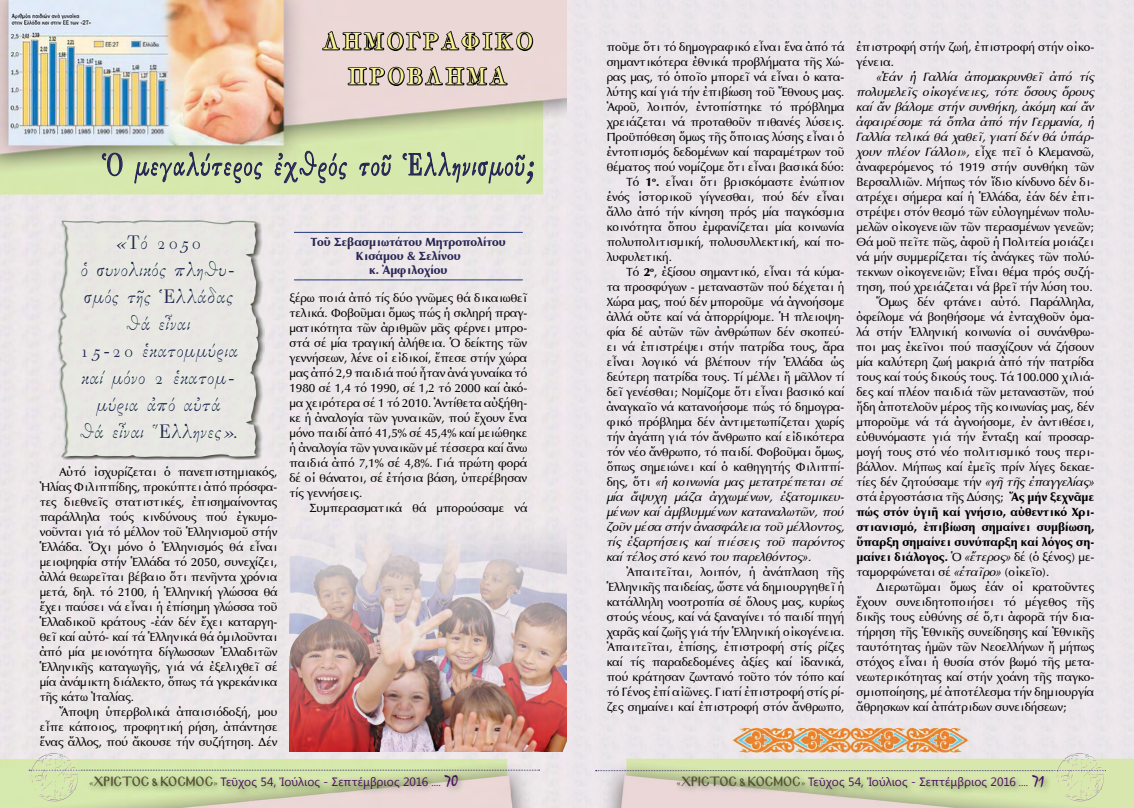
<style>
.page{position:relative;width:1134px;height:808px;background:#fff}
.page>*{position:absolute;margin:0;border:0;box-sizing:border-box;transform-origin:0 0}
.t1{font:28.6px "GFS Gazis";letter-spacing:.08em;color:#292656;scale:.77 1}
.t2{font:22.4px/35px "SK Tiffany Pol Uni W Bold";letter-spacing:.17em;color:#f6f196;text-align:center;scale:.86 1}
.t3{font:18px/27px "GFS Gazis";letter-spacing:.04em;color:#292656;text-align:center}
.t4{font:12px/15px "SK Optima Pol Uni W";color:#000;text-align:justify}
.t5{font:12px/15px "SK Optima Pol Uni W Italic";color:#000;text-align:justify}
.t6{font:12px/15px "SK Optima Pol Uni W Bold";color:#000;text-align:justify}
.t7{font:12px "Segoe UI";letter-spacing:.005em;color:#4d0c62}
.t8{font:12px/14.4px "SK Optima Pol Uni W Bold";color:#292656;text-align:center}
.s1{font-family:"SK Optima Pol Uni W Bold"}
.s2{font-family:"SK Optima Pol Uni W"}
.s3{font-family:"SK Optima Pol Uni W Italic"}
.s4{font-family:"Minion Pro";font-size:10px;color:#585134}
.s5{font-family:"Mg Byzantine UC Pol Normal";font-size:11.7px;color:#585134}
.s6{font-family:"Minion Pro";font-size:10px}
.s7{font-family:"Mistral";font-size:16px}
</style>
<div class="page">
<img style="left:0;top:0;width:1134px;height:808px">
<svg style="left:321px;top:21px;width:213px;height:31px;background:#a89a99"></svg>
<svg style="left:346px;top:58px;width:163px;height:29px;background:#a29594"></svg>
<svg style="left:102px;top:153px;width:21px;height:53px"></svg>
<svg style="left:134px;top:152px;width:128px;height:41px;background:#bbca9e"></svg>
<svg style="left:275px;top:151px;width:72px;height:32px;background:#b1c09a"></svg>
<svg style="left:359px;top:155px;width:32px;height:21px"></svg>
<svg style="left:403px;top:152px;width:131px;height:41px;background:#bccca0"></svg>
<img style="left:289px;top:527px;width:278px;height:224px">
<hr style="left:294px;top:279px;width:229px;height:1px;background:#1f3678">
<hr style="left:294px;top:232px;width:229px;height:1px;background:#1f3678">
<img style="left:733px;top:725px;width:235px;height:31px">
<img style="left:52px;top:218px;width:213px;height:241px">
<h2 class="t2" style="left:323px;top:25px;width:245px">ΔΗΜΟΓΡΑΦΙΚΟ<br>ΠΡΟΒΛΗΜΑ</h2>
<h1 class="t1" style="left:102px;top:147px;width:561px">Ὁ μεγαλύτερος ἐχθρός τοῦ Ἑλληνισμοῦ;</h1>
<h3 class="t3" style="left:79px;top:230px;width:160px">«Τό 2050<br>ὁ συνολικός πληθυ&shy;σμός τῆς Ἑλλάδας θά εἶναι<br>15-20 ἑκατομμύρια καί μόνο 2 ἑκατομ&shy;μύρια ἀπό αὐτά<br>θά εἶναι Ἕλληνες».</h3>
<p class="t4" style="left:40px;top:464px;width:239px;text-indent:20px">Αὐτό ἰσχυρίζεται ὁ πανεπιστημιακός, Ἠλίας Φιλιππίδης, προκύπτει ἀπό πρόσφα&shy;τες διεθνεῖς στατιστικές, ἐπισημαίνοντας παράλληλα τούς κινδύνους πού ἐγκυμο&shy;νοῦνται γιά τό μέλλον τοῦ Ἑλληνισμοῦ στήν Ἑλλάδα. Ὄχι μόνο ὁ Ἑλληνισμός θά εἶναι μειοψηφία στήν Ἑλλάδα τό 2050, συνεχίζει, ἀλλά θεωρεῖται βέβαιο ὅτι πενῆντα χρόνια μετά, δηλ. τό 2100, ἡ Ἑλληνική γλώσσα θά ἔχει παύσει νά εἶναι ἡ ἐπίσημη γλώσσα τοῦ Ἑλλαδικοῦ κράτους -ἐάν δέν ἔχει καταργη&shy;θεῖ καί αὐτό- καί τά Ἑλληνικά θά ὁμιλοῦνται ἀπό μία μειονότητα δίγλωσσων Ἑλλαδιτῶν Ἑλληνικῆς καταγωγῆς, γιά νά ἐξελιχθεῖ σέ μία ἀνάμικτη διάλεκτο, ὅπως τά γκρεκάνικα τῆς κάτω Ἰταλίας.</p>
<p class="t4" style="left:40px;top:704px;width:239px;text-indent:20px">Ἄποψη ὑπερβολικά ἀπαισιόδοξή, μου εἶπε κάποιος, προφητική ρήση, ἀπάντησε ἕνας ἄλλος, πού ἄκουσε τήν συζήτηση. Δέν</p>
<p class="t8" style="left:311px;top:234px;width:197px">Τοῦ Σεβασμιωτάτου Μητροπολίτου<br>Κισάμου &amp; Σελίνου<br>κ. Ἀμφιλοχίου</p>
<p class="t4" style="left:289px;top:291px;width:239px">ξέρω ποιά ἀπό τίς δύο γνῶμες θά δικαιωθεῖ τελικά. Φοβοῦμαι ὅμως πώς ἡ σκληρή πραγ&shy;ματικότητα τῶν ἀριθμῶν μᾶς φέρνει μπρο&shy;στά σέ μία τραγική ἀλήθεια. Ὁ δείκτης τῶν γεννήσεων, λένε οἱ εἰδικοί, ἔπεσε στήν χώρα μας ἀπό 2,9 παιδιά πού ἦταν ἀνά γυναίκα τό 1980 σέ 1,4 τό 1990, σέ 1,2 τό 2000 καί ἀκό&shy;μα χειρότερα σέ 1 τό 2010. Ἀντίθετα αὐξήθη&shy;κε ἡ ἀναλογία τῶν γυναικῶν, πού ἔχουν ἕνα μόνο παιδί ἀπό 41,5% σέ 45,4% καί μειώθηκε ἡ ἀναλογία τῶν γυναικῶν μέ τέσσερα καί ἄνω παιδιά ἀπό 7,1% σέ 4,8%. Γιά πρώτη φορά δέ οἱ θάνατοι, σέ ἐτήσια βάση, ὑπερέβησαν τίς γεννήσεις.</p>
<p class="t4" style="left:309px;top:501px;width:219px">Συμπερασματικά θά μπορούσαμε νά</p>
<p class="t4" style="left:607px;top:39px;width:239px">ποῦμε ὅτι τό δημογραφικό εἶναι ἕνα ἀπό τά</p>
<p class="t4" style="left:607px;top:54px;width:239px">σημαντικότερα ἐθνικά προβλήματα τῆς Χώ-</p>
<p class="t4" style="left:607px;top:69px;width:239px">ρας μας, τό ὁποῖο μπορεῖ νά εἶναι ὁ κατα-</p>
<p class="t4" style="left:607px;top:84px;width:239px">λύτης καί γιά τήν ἐπιβίωση τοῦ Ἔθνους μας.</p>
<p class="t4" style="left:607px;top:99px;width:239px">Ἀφοῦ, λοιπόν, ἐντοπίστηκε τό πρόβλημα</p>
<p class="t4" style="left:607px;top:114px;width:239px">χρειάζεται νά προταθοῦν πιθανές λύσεις.</p>
<p class="t4" style="left:607px;top:129px;width:239px">Προϋπόθεση ὅμως τῆς ὅποιας λύσης εἶναι ὁ</p>
<p class="t4" style="left:607px;top:144px;width:239px">ἐντοπισμός δεδομένων καί παραμέτρων τοῦ</p>
<p class="t4" style="left:607px;top:159px;width:239px">θέματος πού νομίζομε ὅτι εἶναι βασικά δύο:</p>
<p class="t4" style="left:626px;top:174px;width:219px">Τό <span class="s1">1</span><sup>ο</sup><span class="s1">.</span> εἶναι ὅτι βρισκόμαστε ἐνώπιον</p>
<p class="t4" style="left:607px;top:189px;width:239px">ἑνός ἱστορικοῦ γίγνεσθαι, πού δέν εἶναι</p>
<p class="t4" style="left:607px;top:204px;width:239px">ἄλλο ἀπό τήν κίνηση πρός μία παγκόσμια</p>
<p class="t4" style="left:607px;top:219px;width:239px">κοινότητα ὅπου ἐμφανίζεται μία κοινωνία</p>
<p class="t4" style="left:607px;top:234px;width:239px">πολυπολιτισμική, πολυσυλλεκτική, καί πο-</p>
<p class="t4" style="left:607px;top:249px;width:67px">λυφυλετική.</p>
<p class="t4" style="left:626px;top:264px;width:219px">Τό <span class="s1">2</span><sup>ο</sup>, ἐξίσου σημαντικό, εἶναι τά κύμα-</p>
<p class="t4" style="left:607px;top:279px;width:239px">τα προσφύγων - μεταναστῶν πού δέχεται ἡ</p>
<p class="t4" style="left:607px;top:294px;width:239px">Χώρα μας, πού δέν μποροῦμε νά ἀγνοήσομε</p>
<p class="t4" style="left:607px;top:309px;width:239px">ἀλλά οὔτε καί νά ἀπορρίψομε. Ἡ πλειοψη-</p>
<p class="t4" style="left:607px;top:324px;width:239px">φία δέ αὐτῶν τῶν ἀνθρώπων δέν σκοπεύ-</p>
<p class="t4" style="left:607px;top:339px;width:239px">ει νά ἐπιστρέψει στήν πατρίδα τους, ἄρα</p>
<p class="t4" style="left:607px;top:354px;width:239px">εἶναι λογικό νά βλέπουν τήν Ἑλλάδα ὡς</p>
<p class="t4" style="left:607px;top:369px;width:239px">δεύτερη πατρίδα τους. Τί μέλλει ἤ μᾶλλον τί</p>
<p class="t4" style="left:607px;top:384px;width:239px">δεῖ γενέσθαι; Νομίζομε ὅτι εἶναι βασικό καί</p>
<p class="t4" style="left:607px;top:399px;width:239px">ἀναγκαῖο νά κατανοήσομε πώς τό δημογρα-</p>
<p class="t4" style="left:607px;top:414px;width:239px">φικό πρόβλημα δέν ἀντιμετωπίζεται χωρίς</p>
<p class="t4" style="left:607px;top:429px;width:239px">τήν ἀγάπη γιά τόν ἄνθρωπο καί εἰδικότερα</p>
<p class="t4" style="left:607px;top:444px;width:239px">τόν νέο ἄνθρωπο, τό παιδί. Φοβοῦμαι ὅμως,</p>
<p class="t4" style="left:607px;top:459px;width:239px">ὅπως σημειώνει καί ὁ καθηγητής Φιλιππί-</p>
<p class="t5" style="left:607px;top:474px;width:239px"><span class="s2">δης, ὅτι</span> «ἡ κοινωνία μας μετατρέπεται σέ μία ἄψυχη μάζα ἀγχωμένων, ἐξατομικευ&shy;μένων καί ἀμβλυμμένων καταναλωτῶν, πού ζοῦν μέσα στήν ἀνασφάλεια τοῦ μέλλοντος, τίς ἐξαρτήσεις καί πιέσεις τοῦ παρόντος καί τέλος στό κενό του παρελθόντος».</p>
<p class="t4" style="left:607px;top:564px;width:239px;text-indent:20px">Ἀπαιτεῖται, λοιπόν, ἡ ἀνάπλαση τῆς Ἑλληνικῆς παιδείας, ὥστε νά δημιουργηθεῖ ἡ κατάλληλη νοοτροπία σέ ὅλους μας, κυρίως στούς νέους, καί νά ξαναγίνει τό παιδί πηγή χαρᾶς καί ζωῆς γιά τήν Ἑλληνική οἰκογένεια.<br>Ἀπαιτεῖται, ἐπίσης, ἐπιστροφή στίς ρίζες καί τίς παραδεδομένες ἀξίες καί ἰδανικά, πού κράτησαν ζωντανό τοῦτο τόν τόπο καί τό Γένος ἐπί αἰῶνες. Γιατί ἐπιστροφή στίς ρί&shy;ζες σημαίνει καί ἐπιστροφή στόν ἄνθρωπο,</p>
<p class="t4" style="left:856px;top:39px;width:239px">ἐπιστροφή στήν ζωή, ἐπιστροφή στήν οἰκο&shy;γένεια.</p>
<p class="t5" style="left:856px;top:69px;width:239px;text-indent:20px">«Ἐάν ἡ Γαλλία ἀπομακρυνθεῖ ἀπό τίς πολυμελεῖς οἰκογένειες, τότε ὅσους ὅρους καί ἄν βάλομε στήν συνθήκη, ἀκόμη καί ἄν ἀφαιρέσομε τά ὅπλα ἀπό τήν Γερμανία, ἡ Γαλλία τελικά θά χαθεῖ, γιατί δέν θά ὑπάρ&shy;χουν πλέον Γάλλοι», <span class="s2">εἶχε πεῖ ὁ Κλεμανσῶ,</span></p>
<p class="t4" style="left:856px;top:159px;width:239px;text-align:right">ἀναφερόμενος τό 1919 στήν συνθήκη τῶν Βερσαλλιῶν. Μήπως τόν ἴδιο κίνδυνο δέν δι&shy;ατρέχει σήμερα καί ἡ Ἑλλάδα, ἐάν δέν ἐπι&shy;στρέψει στόν θεσμό τῶν εὐλογημένων πολυ&shy;μελῶν οἰκογενειῶν τῶν περασμένων γενεῶν; Θά μοῦ πεῖτε πῶς, ἀφοῦ ἡ Πολιτεία μοιάζει νά μήν συμμερίζεται τίς ἀνάγκες τῶν πολύ&shy;τεκνων οἰκογενειῶν; Εἶναι θέμα πρός συζή&shy;τηση, πού χρειάζεται νά βρεῖ τήν λύση του.<br>Ὅμως δέν φτάνει αὐτό. Παράλληλα, ὀφείλομε νά βοηθήσομε νά ἐνταχθοῦν ὁμα&shy;λά στήν Ἑλληνική κοινωνία οἱ συνάνθρω&shy;ποι μας ἐκεῖνοι πού πασχίζουν νά ζήσουν μία καλύτερη ζωή μακριά ἀπό τήν πατρίδα τους καί τούς δικούς τους. Τά 100.000 χιλιά&shy;δες καί πλέον παιδιά τῶν μεταναστῶν, πού ἤδη ἀποτελοῦν μέρος τῆς κοινωνίας μας, δέν μποροῦμε νά τά ἀγνοήσομε, ἐν ἀντιθέσει, εὐθυνόμαστε γιά τήν ἔνταξη καί προσαρ&shy;μογή τους στό νέο πολιτισμικό τους περι&shy;βάλλον. Μήπως καί ἐμεῖς πρίν λίγες δεκαε&shy;τίες δέν ζητούσαμε τήν <span class="s3">«γῆ τῆς ἐπαγγελίας» </span>στά ἐργοστάσια τῆς Δύσης; <span class="s1">Ἄς μήν ξεχνᾶμε</span></p>
<p class="t6" style="left:856px;top:504px;width:239px">πώς στόν ὑγιῆ καί γνήσιο, αὐθεντικό Χρι&shy;στιανισμό, ἐπιβίωση σημαίνει συμβίωση, ὕπαρξη σημαίνει συνύπαρξη καί λόγος ση&shy;μαίνει διάλογος. <span class="s2">Ὁ</span> <span class="s3">«ἕτερος»</span> <span class="s2">δέ (ὁ ξένος) με-</span></p>
<p class="t4" style="left:856px;top:564px;width:194px">ταμορφώνεται σέ <span class="s3">«ἑταῖρο»</span> (οἰκεῖο).</p>
<p class="t4" style="left:876px;top:579px;width:219px">Διερωτῶμαι ὅμως ἐάν οἱ κρατοῦντες</p>
<p class="t4" style="left:856px;top:594px;width:239px">ἔχουν συνειδητοποιήσει τό μέγεθος τῆς</p>
<p class="t4" style="left:856px;top:609px;width:239px">δικῆς τους εὐθύνης σέ ὅ,τι ἀφορᾶ τήν δια-</p>
<p class="t4" style="left:856px;top:624px;width:239px">τήρηση τῆς Ἐθνικῆς συνείδησης καί Ἐθνικῆς</p>
<p class="t4" style="left:856px;top:639px;width:239px">ταυτότητας ἡμῶν τῶν Νεοελλήνων ἤ μήπως</p>
<p class="t4" style="left:856px;top:654px;width:239px">στόχος εἶναι ἡ θυσία στόν βωμό τῆς μετα-</p>
<p class="t4" style="left:856px;top:669px;width:239px">νεωτερικότητας καί στήν χοάνη τῆς παγκο-</p>
<p class="t4" style="left:856px;top:684px;width:239px">σμιοποίησης, μέ ἀποτέλεσμα τήν δημιουργία</p>
<p class="t4" style="left:856px;top:699px;width:212px">ἄθρησκων καί ἀπάτριδων συνειδήσεων;</p>
<p class="t7" style="left:89px;top:773px;width:371px"><span class="s4">«</span><span class="s5">ΧΡΙΣΤΟΣ &amp; ΚΟΣΜΟΣ</span><span class="s4">»</span> Τεῦχος 54, Ἰούλιος - Σεπτέμβριος 2016 <span class="s6">....</span> <span class="s7">70</span></p>
<p class="t7" style="left:677px;top:773px;width:369px"><span class="s4">«</span><span class="s5">ΧΡΙΣΤΟΣ &amp; ΚΟΣΜΟΣ</span><span class="s4">»</span> Τεῦχος 54, Ἰούλιος - Σεπτέμβριος 2016 <span class="s6">....</span> <span class="s7">71</span></p>
</div>
